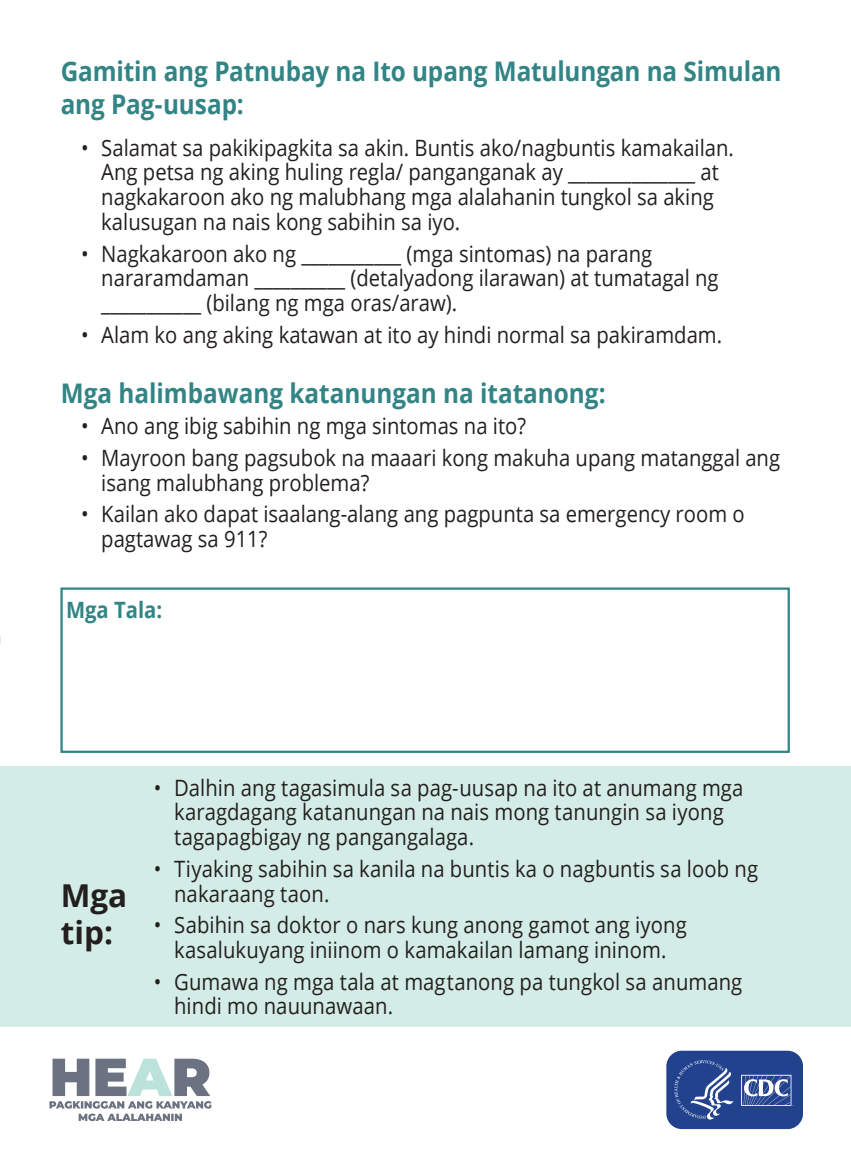
<style>
.page{position:relative;width:851px;height:1175px;background:#fff}
.page>*{position:absolute;margin:0;border:0;box-sizing:border-box;transform-origin:0 0}
.t1{font:700 31.5px/37.8px "Open Sans";color:#231f20}
.t2{font:700 27px/32.4px "Open Sans";color:#328485;scale:.9 1}
.bullets{font:22.5px/24.8px "Open Sans";color:#231f20;scale:.9 1}
.bullets-2{font:700 22.5px "Open Sans";color:#328485;scale:.9 1}
</style>
<div class="page">
<div style="left:0;top:766px;width:850px;height:260px;background:#d4ece6"></div>
<svg style="left:666px;top:1050px;width:137px;height:80px;background:#425d9e"></svg>
<div style="left:60px;top:587px;width:729px;height:166px;border:2px solid #328485"></div>
<svg style="left:49px;top:1058px;width:162px;height:63px"></svg>
<p class="t2" style="left:61px;top:55px;width:802px">Gamitin ang Patnubay na Ito upang Matulungan na Simulan ang Pag-uusap:</p>
<p class="bullets" style="left:101px;top:134px;width:704px;text-indent:-20px">• Salamat sa pakikipagkita sa akin. Buntis ako/nagbuntis kamakailan.<br>Ang petsa ng aking huling regla/ panganganak ay ______________ at nagkakaroon ako ng malubhang mga alalahanin tungkol sa aking kalusugan na nais kong sabihin sa iyo.</p>
<p class="bullets" style="left:101px;top:240px;width:687px;text-indent:-20px">• Nagkakaroon ako ng ___________ (mga sintomas) na parang nararamdaman __________ (detalyadong ilarawan) at tumatagal ng ___________ (bilang ng mga oras/araw).</p>
<p class="bullets" style="left:81px;top:321px;width:713px">• Alam ko ang aking katawan at ito ay hindi normal sa pakiramdam.</p>
<p class="t2" style="left:61px;top:376px;width:607px">Mga halimbawang katanungan na itatanong:</p>
<p class="bullets" style="left:81px;top:413px;width:496px">• Ano ang ibig sabihin ng mga sintomas na ito?</p>
<p class="bullets" style="left:101px;top:445px;width:755px;text-indent:-20px">• Mayroon bang pagsubok na maaari kong makuha upang matanggal ang isang malubhang problema?</p>
<p class="bullets" style="left:101px;top:501px;width:716px;text-indent:-20px">• Kailan ako dapat isaalang-alang ang pagpunta sa emergency room o pagtawag sa 911?</p>
<p class="bullets-2" style="left:66px;top:594px;width:108px">Mga Tala:</p>
<p class="t1" style="left:61px;top:875px;width:68px">Mga tip:</p>
<p class="bullets" style="left:174px;top:774px;width:634px;text-indent:-20px">• Dalhin ang tagasimula sa pag-uusap na ito at anumang mga karagdagang katanungan na nais mong tanungin sa iyong tagapagbigay ng pangangalaga.</p>
<p class="bullets" style="left:174px;top:855px;width:650px;text-indent:-20px">• Tiyaking sabihin sa kanila na buntis ka o nagbuntis sa loob ng nakaraang taon.</p>
<p class="bullets" style="left:154px;top:912px;width:593px;text-align:center">• Sabihin sa doktor o nars kung anong gamot ang iyong kasalukuyang iniinom o kamakailan lamang ininom.</p>
<p class="bullets" style="left:174px;top:968px;width:632px;text-indent:-20px">• Gumawa ng mga tala at magtanong pa tungkol sa anumang hindi mo nauunawaan.</p>
</div>
